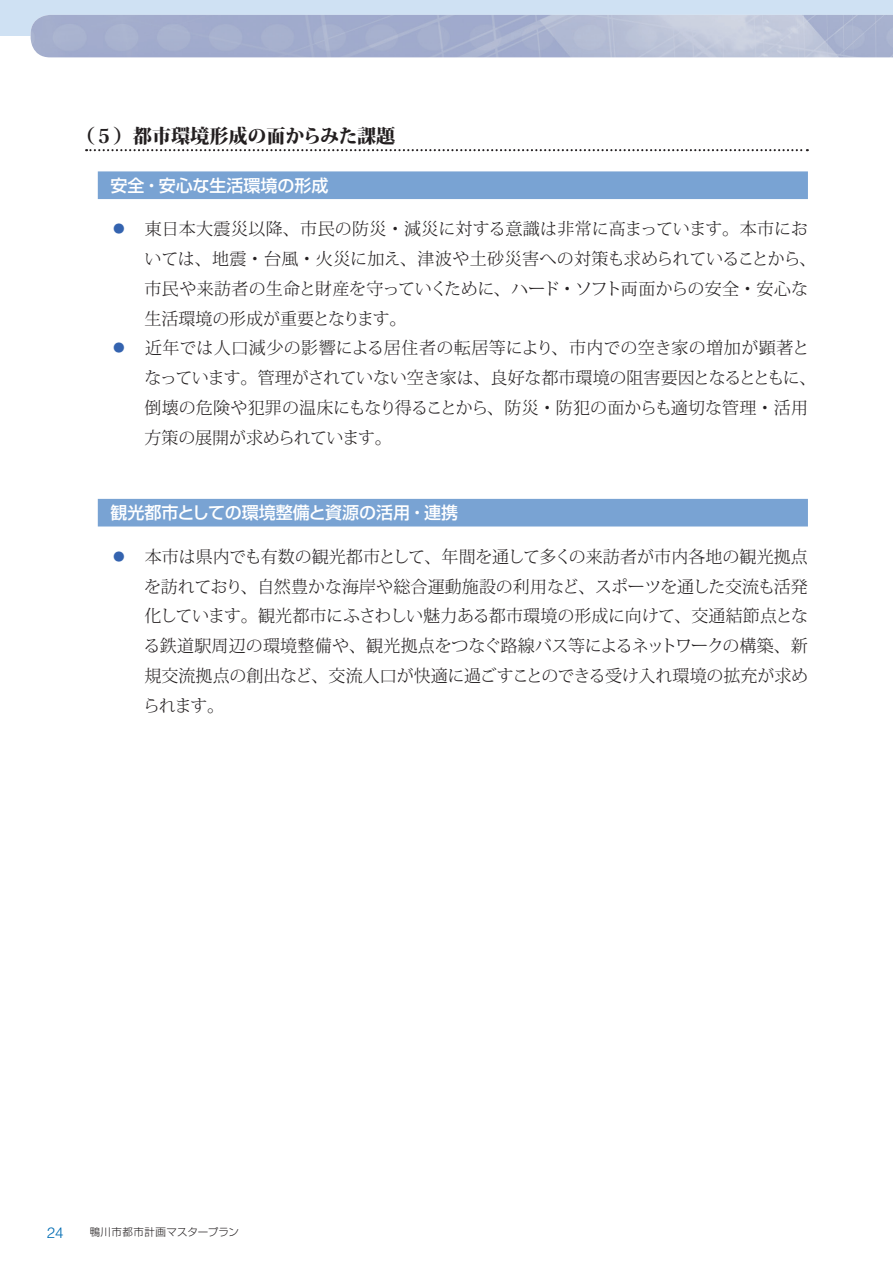
<style>
.page{position:relative;width:893px;height:1263px;background:#fff}
.page>*{position:absolute;margin:0;border:0;box-sizing:border-box;transform-origin:0 0}
.t1{font:800 19.2px "Koz Min Pr 6 N";letter-spacing:-.01em;color:#231f20}
.t2{font:300 16.95px/29.7px "Koz Min Pr 6 N";color:#231f20;text-align:justify}
.t3{font:300 16.95px "Koz Min Pr 6 N";letter-spacing:.02em;color:#231f20}
.t4{font:300 16.95px "Koz Min Pr 6 N";letter-spacing:-.035em;color:#231f20}
.t5{font:500 16.95px "Shin Go Pr 6 N";color:#fff}
.t6{font:300 16.95px "Koz Min Pr 6 N";letter-spacing:-.02em;color:#231f20}
.t7{font:300 15px "Helvetica";color:#006cb3}
.t8{font:300 10.5px "Shin Go Pr 6 N";letter-spacing:.03em;color:#231f20}
.s1{color:#3463af}
</style>
<div class="page">
<div style="left:0;top:0;width:893px;height:36px;background:#cfe1f3"></div>
<img style="left:31px;top:15px;width:862px;height:42px">
<svg style="left:86px;top:149px;width:722px;height:2px"></svg>
<div style="left:98px;top:171px;width:710px;height:28px;background:#79a3d3"></div>
<div style="left:98px;top:499px;width:710px;height:27px;background:#79a3d3"></div>
<p class="t1" style="left:76px;top:125px;width:321px">（５）都市環境形成の面からみた課題</p>
<p class="t5" style="left:111px;top:171px;width:219px">安全・安心な生活環境の形成</p>
<p class="t2" style="left:111px;top:215px;width:699px"><span class="s1">⃝</span>　東日本大震災以降、市民の防災・減災に対する意識は非常に高まっています。本市にお</p>
<p class="t2" style="left:145px;top:244px;width:673px">いては、地震・台風・火災に加え、津波や土砂災害への対策も求められていることから、</p>
<p class="t2" style="left:145px;top:274px;width:665px">市民や来訪者の生命と財産を守っていくために、ハード・ソフト両面からの安全・安心な</p>
<p class="t2" style="left:145px;top:304px;width:263px">生活環境の形成が重要となります。</p>
<p class="t3" style="left:111px;top:339px;width:700px"><span class="s1">⃝</span>　近年では人口減少の影響による居住者の転居等により、市内での空き家の増加が顕著と</p>
<p class="t4" style="left:144px;top:368px;width:673px">なっています。管理がされていない空き家は、良好な都市環境の阻害要因となるとともに、</p>
<p class="t2" style="left:145px;top:393px;width:665px">倒壊の危険や犯罪の温床にもなり得ることから、防災・防犯の面からも適切な管理・活用</p>
<p class="t6" style="left:145px;top:428px;width:249px">方策の展開が求められています。</p>
<p class="t5" style="left:111px;top:499px;width:349px">観光都市としての環境整備と資源の活用・連携</p>
<p class="t2" style="left:143px;top:542px;width:667px;text-indent:-32px"><span class="s1">⃝</span>　本市は県内でも有数の観光都市として、年間を通して多くの来訪者が市内各地の観光拠点を訪れており、自然豊かな海岸や総合運動施設の利用など、スポーツを通した交流も活発化しています。観光都市にふさわしい魅力ある都市環境の形成に向けて、交通結節点となる鉄道駅周辺の環境整備や、観光拠点をつなぐ路線バス等によるネットワークの構築、新規交流拠点の創出など、交流人口が快適に過ごすことのできる受け入れ環境の拡充が求められます。</p>
<p class="t7" style="left:47px;top:1223px;width:18px">24</p>
<p class="t8" style="left:90px;top:1224px;width:151px">鴨川市都市計画マスタープラン</p>
</div>
